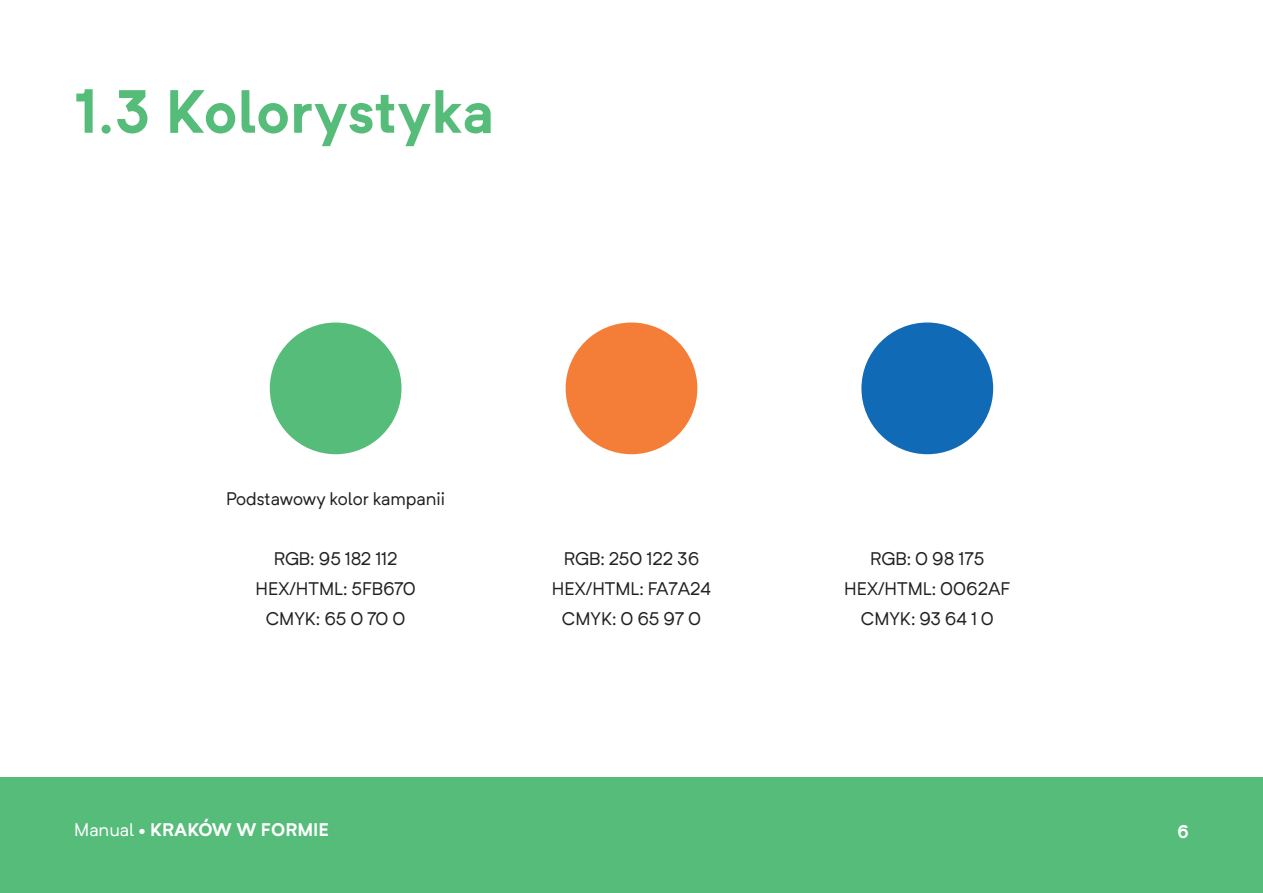
<style>
.page{position:relative;width:1263px;height:893px;background:#fff}
.page>*{position:absolute;margin:0;border:0;box-sizing:border-box;transform-origin:0 0}
.t1{font:700 60px "Neutrif Pro";color:#55bc7a}
.t2{font:18px/30px "Neutrif Pro";color:#231f20;text-align:center}
.t3{font:700 18px "Neutrif Pro";color:#fff}
.s1{font-weight:400}
</style>
<div class="page">
<div style="left:0;top:777px;width:1263px;height:116px;background:#55bc7a"></div>
<div style="left:270px;top:322px;width:131px;height:132px;background:#55bc7a;border-radius:50%"></div>
<div style="left:566px;top:322px;width:131px;height:132px;background:#f47e38;border-radius:50%"></div>
<div style="left:861px;top:322px;width:132px;height:132px;background:#106ab5;border-radius:50%"></div>
<h1 class="t1" style="left:74px;top:71px;width:421px">1.3 Kolorystyka</h1>
<p class="t2" style="left:226px;top:483px;width:220px">Podstawowy kolor kampanii</p>
<p class="t2" style="left:256px;top:543px;width:162px">RGB: 95 182 112<br>HEX/HTML: 5FB670<br>CMYK: 65 0 70 0</p>
<p class="t2" style="left:552px;top:543px;width:161px">RGB: 250 122 36<br>HEX/HTML: FA7A24<br>CMYK: 0 65 97 0</p>
<p class="t2" style="left:844px;top:543px;width:168px">RGB: 0 98 175<br>HEX/HTML: 0062AF<br>CMYK: 93 64 1 0</p>
<p class="t3" style="left:74px;top:817px;width:256px"><span class="s1">Manual</span> • KRAKÓW W FORMIE</p>
<p class="t3" style="left:1177px;top:819px;width:13px">6</p>
</div>
